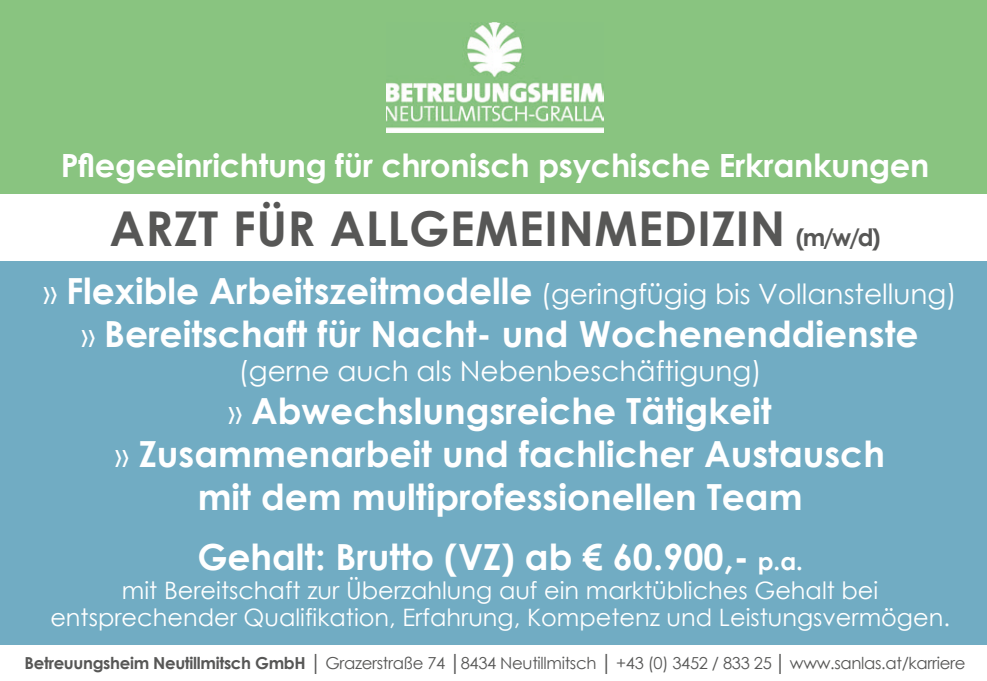
<style>
.page{position:relative;width:987px;height:681px;background:#fff}
.page>*{position:absolute;margin:0;border:0;box-sizing:border-box;transform-origin:0 0}
.t1{font:700 48px "Century Gothic";letter-spacing:.01em;color:#575756}
.t2{font:700 36px/42.8px "Century Gothic";color:#fff;text-align:center}
.t3{font:700 32px "Century Gothic";letter-spacing:-.01em;color:#fff}
.t4{font:28px "Century Gothic";color:#fff}
.t5{font:24px/26.4px "Century Gothic";color:#fff;text-align:center}
.t6{font:16.4px "Century Gothic";letter-spacing:-.02em;color:#575756}
.s1{font-size:24px}
.s2{font-size:32px}
.s3{font-weight:700;font-size:36px}
.s4{font-weight:400;font-size:32px}
.s5{font-weight:700}
</style>
<div class="page">
<div style="left:0;top:0;width:987px;height:193px;background:#89c480"></div>
<img style="left:386px;top:22px;width:217px;height:111px">
<div style="left:0;top:261px;width:987px;height:384px;background:#71acc3"></div>
<p class="t3" style="left:61px;top:141px;width:870px">Pflegeeinrichtung für chronisch psychische Erkrankungen</p>
<h1 class="t1" style="left:109px;top:192px;width:773px">ARZT FÜR ALLGEMEINMEDIZIN <span class="s1">(m/w/d)</span></h1>
<p class="t4" style="left:43px;top:275px;width:915px"><span class="s2">»</span> <span class="s3">Flexible Arbeitszeitmodelle</span> (geringfügig bis Vollanstellung)</p>
<p class="t2" style="left:82px;top:311px;width:838px"><span class="s4">»</span> Bereitschaft für Nacht- und Wochenenddienste</p>
<p class="t4" style="left:239px;top:351px;width:525px">(gerne auch als Nebenbeschäftigung)</p>
<p class="t2" style="left:115px;top:387px;width:771px"><span class="s4">»</span> Abwechslungsreiche Tätigkeit<br><span class="s4">»</span> Zusammenarbeit und fachlicher Austausch mit dem multiprofessionellen Team</p>
<p class="t2" style="left:197px;top:533px;width:607px">Gehalt: Brutto (VZ) ab € 60.900,- <span class="s1">p.a.</span></p>
<p class="t5" style="left:50px;top:577px;width:901px">mit Bereitschaft zur Überzahlung auf ein marktübliches Gehalt bei entsprechender Qualifikation, Erfahrung, Kompetenz und Leistungsvermögen.</p>
<p class="t6" style="left:25px;top:651px;width:943px"><span class="s5">Betreuungsheim Neutillmitsch GmbH</span> │ Grazer straße 74 │8434 Neutill mitsch │ +43 (0) 3452 / 833 25 <span class="s5">│</span> www.sanlas.at/karriere</p>
</div>
